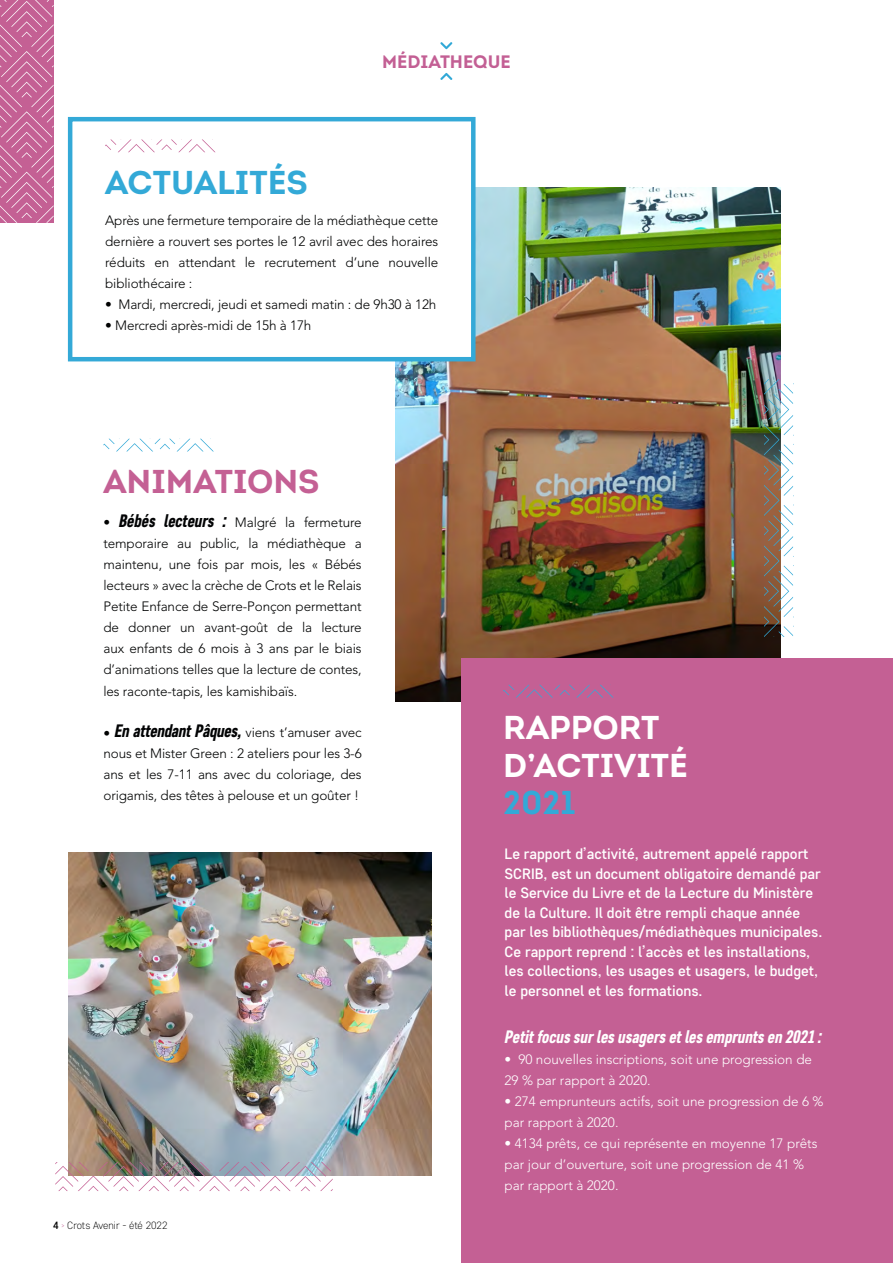
<style>
.page{position:relative;width:893px;height:1263px;background:#fff}
.page>*{position:absolute;margin:0;border:0;box-sizing:border-box;transform-origin:0 0}
.t1{font:33px/37.5px "Intro Bold Caps";color:#fff}
.t2{font:33px "Intro Bold Caps";color:#33a9d7}
.t3{font:33px "Intro Bold Caps";color:#c46094}
.t4{font:italic 800 18px "Core Sans D67 Cn";color:#fff}
.t5{font:18px "Intro Bold Caps";color:#c35f94}
.t6{font:500 15px/19.5px "Core Sans D45";color:#fff}
.t7{font:300 13.5px/21px "Avenir LT Std";letter-spacing:-.01em;color:#010202;text-align:justify}
.t8{font:300 13.5px/21px "Avenir LT Std";color:#fff}
.t9{font:300 10.5px "Core Sans D25";color:#000}
.s1{font-family:"Core Sans D67 Cn";font-weight:800;font-style:italic;font-size:18px;color:#020304}
.s2{font-family:"Core Sans D45";font-weight:500}
.s3{color:#c36195}
</style>
<div class="page">
<img style="left:395px;top:187px;width:386px;height:514px">
<div style="left:461px;top:658px;width:432px;height:605px;background:#c46094"></div>
<svg style="left:440px;top:42px;width:13px;height:7px"></svg>
<svg style="left:440px;top:73px;width:13px;height:7px"></svg>
<img style="left:764px;top:379px;width:29px;height:258px">
<img style="left:68px;top:853px;width:364px;height:323px">
<img style="left:55px;top:1162px;width:278px;height:29px">
<svg style="left:103px;top:439px;width:111px;height:12px"></svg>
<div style="left:68px;top:117px;width:408px;height:244px;background:#fff;border:4px solid #34a9d7"></div>
<svg style="left:105px;top:139px;width:110px;height:13px"></svg>
<svg style="left:503px;top:685px;width:110px;height:12px"></svg>
<svg style="left:0;top:0;width:54px;height:223px;background:#c86d9c"></svg>
<h2 class="t5" style="left:382px;top:50px;width:130px">MÉDIATHEQUE</h2>
<h1 class="t2" style="left:105px;top:161px;width:204px">ACTUALITÉS</h1>
<p class="t7" style="left:105px;top:210px;width:335px">Après une fermeture temporaire de la médiathèque cette dernière a rouvert ses portes le 12 avril avec des horaires réduits en attendant le recrutement d’une nouvelle bibliothécaire :</p>
<p class="t7" style="left:105px;top:294px;width:333px">• Mardi, mercredi, jeudi et samedi matin : de 9h30 à 12h</p>
<p class="t7" style="left:105px;top:315px;width:208px">• Mercredi après-midi de 15h à 17h</p>
<h1 class="t3" style="left:103px;top:461px;width:218px">ANIMATIONS</h1>
<p class="t7" style="left:103px;top:512px;width:260px">• <span class="s1">Bébés lecteurs :</span> Malgré la fermeture temporaire au public, la médiathèque a maintenu, une fois par mois, les « Bébés lecteurs » avec la crèche de Crots et le Relais Petite Enfance de Serre-Ponçon permettant de donner un avant-goût de la lecture aux enfants de 6 mois à 3 ans par le biais d’animations telles que la lecture de contes, les raconte-tapis, les kamishibaïs.</p>
<p class="t7" style="left:103px;top:722px;width:260px">• <span class="s1">En attendant Pâques,</span> viens t’amuser avec nous et Mister Green : 2 ateliers pour les 3-6 ans et les 7-11 ans avec du coloriage, des origamis, des têtes à pelouse et un goûter !</p>
<h1 class="t1" style="left:503px;top:709px;width:186px">RAPPORT<br>D’ACTIVITÉ</h1>
<h1 class="t2" style="left:503px;top:782px;width:74px">2021</h1>
<p class="t6" style="left:505px;top:844px;width:319px">Le rapport d’activité, autrement appelé rapport SCRIB, est un document obligatoire demandé par le Service du Livre et de la Lecture du Ministère de la Culture. Il doit être rempli chaque année par les bibliothèques/médiathèques municipales.<br>Ce rapport reprend : l’accès et les installations, les collections, les usages et usagers, le budget, le personnel et les formations.</p>
<p class="t9" style="left:53px;top:1219px;width:116px"><span class="s2">4</span> <span class="s3">›</span> Crots Avenir - été 2022</p>
<h2 class="t4" style="left:505px;top:1026px;width:318px">Petit focus sur les usagers et les emprunts en 2021 :</h2>
<p class="t8" style="left:505px;top:1049px;width:309px">• 90 nouvelles inscriptions, soit une progression de<br>29 % par rapport à 2020.</p>
<p class="t8" style="left:505px;top:1091px;width:321px">• 274 emprunteurs actifs, soit une progression de 6 % par rapport à 2020.</p>
<p class="t8" style="left:505px;top:1133px;width:314px">• 4134 prêts, ce qui représente en moyenne 17 prêts par jour d’ouverture, soit une progression de 41 % par rapport à 2020.</p>
</div>
